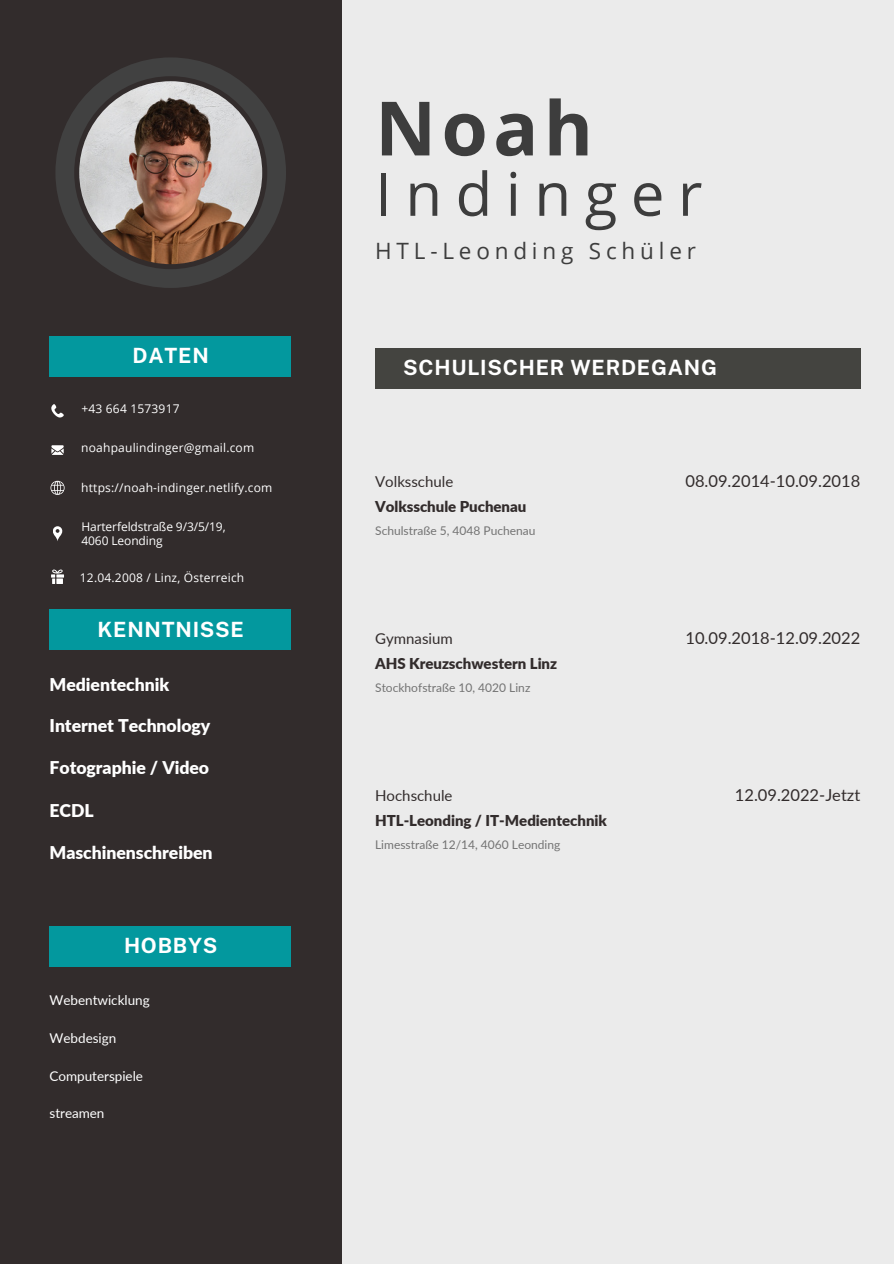
<style>
.page{position:relative;width:894px;height:1264px;background:#fff}
.page>*{position:absolute;margin:0;border:0;box-sizing:border-box;transform-origin:0 0}
.t1{font:700 75px "Open Sans";color:#3d3d3d}
.t2{font:60px "Open Sans";letter-spacing:.225em;color:#3d3d3d}
.t3{font:22.5px "Open Sans";letter-spacing:.215em;color:#3d3d3d}
.t4{font:700 21px "Public Sans";letter-spacing:.035em;color:#fff}
.t5{font:900 17.55px "Lato";letter-spacing:-.005em;color:#fff}
.t6{font:16.5px "Lato";color:#322c2c}
.t7{font:900 15px "Lato";color:#322c2c}
.t8{font:15px "Lato";color:#322c2c}
.t9{font:13.5px "Lato";letter-spacing:-.005em;color:#fff}
.t10{font:12px "Open Sans";letter-spacing:.015em;color:#fff}
.t11{font:12px "Lato";color:#737373}
.t12{font:12px "Open Sans";letter-spacing:-.01em;color:#fff}
</style>
<div class="page">
<div style="left:0;top:0;width:893px;height:1263px;background:#ebebeb"></div>
<div style="left:0;top:0;width:341px;height:1263px;background:#322c2c"></div>
<svg style="left:55px;top:57px;width:231px;height:231px"></svg>
<div style="left:50px;top:335px;width:240px;height:41px;background:#03989e"></div>
<div style="left:50px;top:609px;width:240px;height:41px;background:#03989e"></div>
<div style="left:50px;top:926px;width:240px;height:40px;background:#03989e"></div>
<div style="left:375px;top:348px;width:485px;height:41px;background:#444440"></div>
<svg style="left:51px;top:404px;width:13px;height:14px"></svg>
<svg style="left:51px;top:445px;width:13px;height:10px"></svg>
<svg style="left:53px;top:526px;width:9px;height:15px"></svg>
<svg style="left:51px;top:569px;width:13px;height:15px"></svg>
<svg style="left:50px;top:481px;width:15px;height:14px"></svg>
<h3 class="t4" style="left:133px;top:343px;width:78px">DATEN</h3>
<p class="t10" style="left:81px;top:400px;width:100px">+43 664 1573917</p>
<h4 class="t10" style="left:81px;top:439px;width:174px">noahpaulindinger@gmail.com</h4>
<p class="t10" style="left:81px;top:479px;width:192px">https://noah-indinger.netlify.com</p>
<h3 class="t12" style="left:81px;top:518px;width:146px">Harterfeldstraße 9/3/5/19,</h3>
<p class="t12" style="left:81px;top:532px;width:83px">4060 Leonding</p>
<p class="t10" style="left:80px;top:569px;width:166px">12.04.2008 / Linz, Österreich</p>
<p class="t4" style="left:97px;top:616px;width:148px">KENNTNISSE</p>
<p class="t5" style="left:50px;top:674px;width:121px">Medientechnik</p>
<p class="t5" style="left:50px;top:714px;width:162px">Internet Technology</p>
<p class="t5" style="left:50px;top:757px;width:161px">Fotographie / Video</p>
<p class="t5" style="left:50px;top:799px;width:46px">ECDL</p>
<p class="t5" style="left:50px;top:842px;width:164px">Maschinenschreiben</p>
<p class="t4" style="left:124px;top:933px;width:95px">HOBBYS</p>
<p class="t9" style="left:50px;top:991px;width:102px">Webentwicklung</p>
<p class="t9" style="left:50px;top:1029px;width:68px">Webdesign</p>
<p class="t9" style="left:50px;top:1067px;width:95px">Computerspiele</p>
<p class="t9" style="left:50px;top:1104px;width:56px">streamen</p>
<p class="t1" style="left:375px;top:75px;width:219px">Noah</p>
<p class="t2" style="left:375px;top:152px;width:328px">Indinger</p>
<p class="t3" style="left:375px;top:235px;width:322px">HTL-Leonding Schüler</p>
<p class="t4" style="left:403px;top:355px;width:315px">SCHULISCHER WERDEGANG</p>
<h6 class="t8" style="left:375px;top:472px;width:80px">Volksschule</h6>
<h6 class="t11" style="left:375px;top:523px;width:162px">Schulstraße 5, 4048 Puchenau</h6>
<h6 class="t7" style="left:375px;top:497px;width:153px">Volksschule Puchenau</h6>
<h3 class="t8" style="left:375px;top:629px;width:79px">Gymnasium</h3>
<p class="t11" style="left:375px;top:680px;width:157px">Stockhofstraße 10, 4020 Linz</p>
<h6 class="t7" style="left:375px;top:654px;width:183px">AHS Kreuzschwestern Linz</h6>
<p class="t8" style="left:375px;top:786px;width:79px">Hochschule</p>
<h1 class="t11" style="left:375px;top:837px;width:187px">Limesstraße 12/14, 4060 Leonding</h1>
<p class="t7" style="left:375px;top:811px;width:233px">HTL-Leonding / IT-Medientechnik</p>
<h3 class="t6" style="left:685px;top:471px;width:176px">08.09.2014-10.09.2018</h3>
<h5 class="t6" style="left:685px;top:628px;width:176px">10.09.2018-12.09.2022</h5>
<p class="t6" style="left:734px;top:785px;width:127px">12.09.2022-Jetzt</p>
</div>
